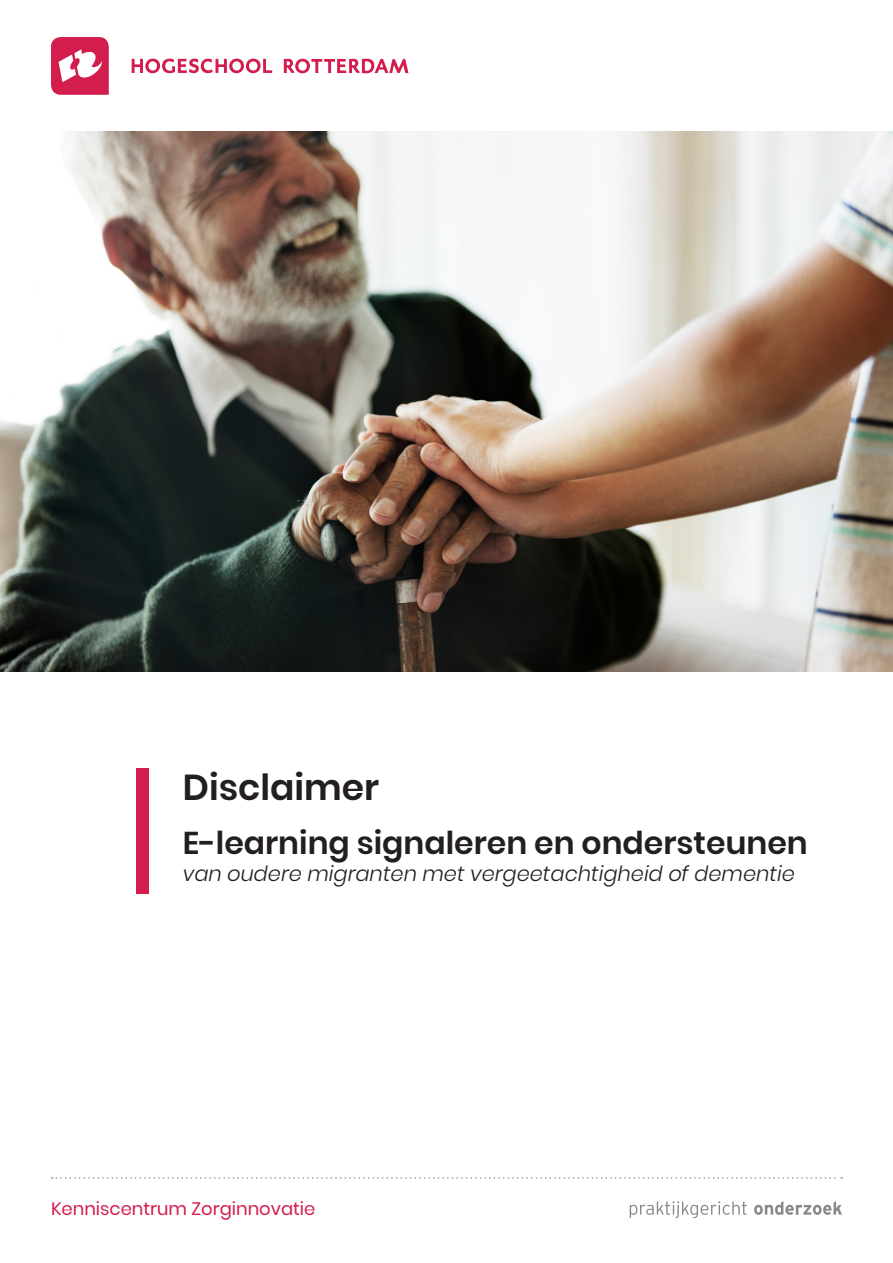
<style>
.page{position:relative;width:893px;height:1263px;background:#fff}
.page>*{position:absolute;margin:0;border:0;box-sizing:border-box;transform-origin:0 0}
.t1{font:600 36px "Poppins";color:#231f20}
.t2{font:600 31.5px "Poppins";color:#231f20}
.t3{font:italic 300 21px "Poppins";color:#231f20}
.t4{font:18px "Poppins";color:#d21d4d}
</style>
<div class="page">
<img style="left:0;top:132px;width:893px;height:540px">
<svg style="left:51px;top:37px;width:58px;height:58px"></svg>
<svg style="left:132px;top:59px;width:140px;height:14px"></svg>
<svg style="left:284px;top:59px;width:124px;height:14px"></svg>
<svg style="left:52px;top:1177px;width:790px;height:2px"></svg>
<div style="left:136px;top:768px;width:13px;height:126px;background:#d21d4d"></div>
<svg style="left:630px;top:1201px;width:117px;height:17px"></svg>
<svg style="left:754px;top:1201px;width:88px;height:14px"></svg>
<p class="t1" style="left:183px;top:766px;width:198px">Disclaimer</p>
<p class="t2" style="left:183px;top:825px;width:626px">E-learning signaleren en ondersteunen</p>
<p class="t3" style="left:183px;top:861px;width:614px">van oudere migranten met vergeetachtigheid of dementie</p>
<p class="t4" style="left:51px;top:1198px;width:266px">Kenniscentrum Zorginnovatie</p>
</div>
